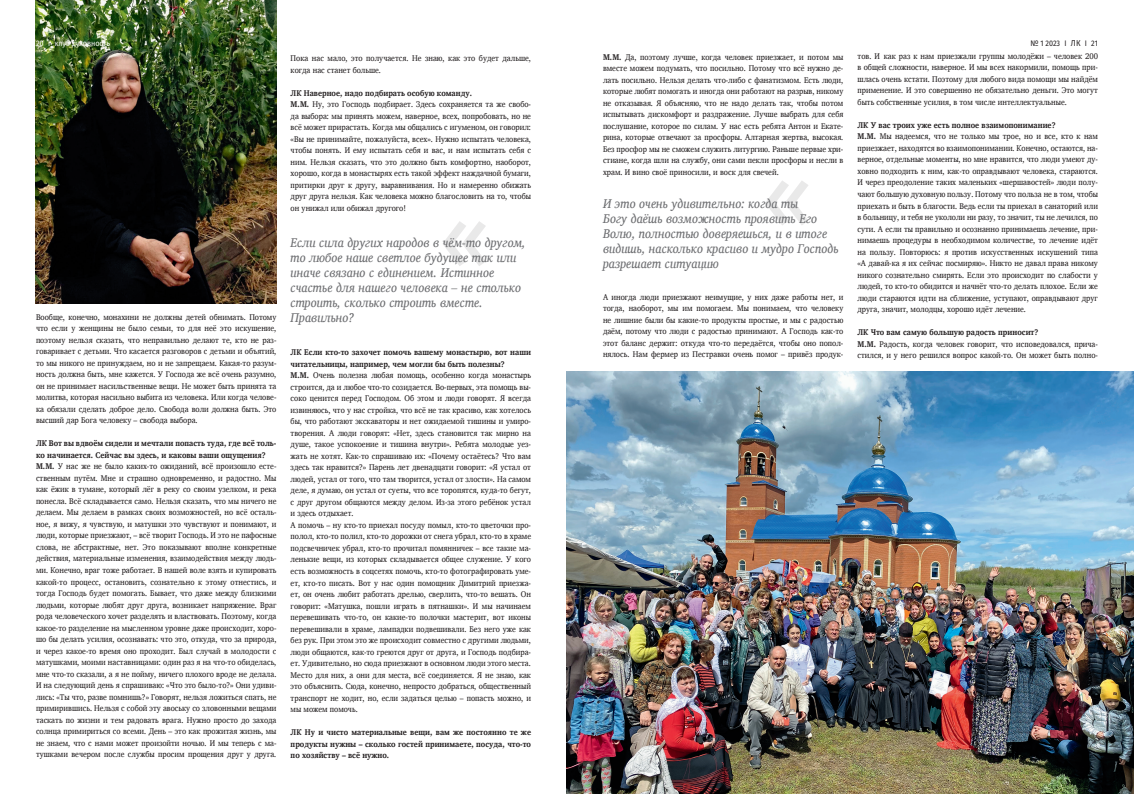
<style>
.page{position:relative;width:1134px;height:794px;background:#fff}
.page>*{position:absolute;margin:0;border:0;box-sizing:border-box;transform-origin:0 0}
.t1{font:italic 13px/15px "Charis SIL";letter-spacing:.01em;color:#6c6d70;scale:.9 1}
.t2{font:8.5px/11.5px "Charis SIL";color:#231f20;scale:.9 1}
.t3{font:700 8.5px/11.5px "Charis SIL";color:#231f20;text-align:justify;scale:.9 1}
.t4{font:8px "Fira Sans";color:#fff;scale:.9 1}
.t5{font:8px "Fira Sans";color:#231f20;scale:.9 1}
.s1{font-weight:700}
.s2{font-size:8.5px}
</style>
<div class="page">
<img style="left:36px;top:0;width:240px;height:304px">
<img style="left:567px;top:371px;width:567px;height:423px">
<svg style="left:765px;top:181px;width:43px;height:44px"></svg>
<svg style="left:443px;top:221px;width:43px;height:45px"></svg>
<p class="t4" style="left:36px;top:38px;width:84px">20 I клуб духовность</p>
<p class="t2" style="left:36px;top:311px;width:269px;text-align:justify">Вообще, конечно, монахини не должны детей обнимать. Потому что если у женщины не было семьи, то для неё это искушение, поэтому нельзя сказать, что неправильно делают те, кто не раз&shy;говаривает с детьми. Что касается разговоров с детьми и объятий, то мы никого не принуждаем, но и не запрещаем. Какая-то разум&shy;ность должна быть, мне кажется. У Господа же всё очень разумно, он не принимает насильственные вещи. Не может быть принята та молитва, которая насильно выбита из человека. Или когда челове&shy;ка обязали сделать доброе дело. Свобода воли должна быть. Это высший дар Бога человеку – свобода выбора.</p>
<p class="t2" style="left:36px;top:438px;width:269px"><span class="s1">ЛК Вот вы вдвоём сидели и мечтали попасть туда, где всё толь&shy;ко начинается. Сейчас вы здесь, и каковы ваши ощущения?<br>М.М.</span> У нас же не было каких-то ожиданий, всё произошло есте&shy;ственным путём. Мне и страшно одновременно, и радостно. Мы как ёжик в тумане, который лёг в реку со своим узелком, и река понесла. Всё складывается само. Нельзя сказать, что мы ничего не делаем. Мы делаем в рамках своих возможностей, но всё осталь&shy;ное, я вижу, я чувствую, и матушки это чувствуют и понимают, и люди, которые приезжают, – всё творит Господь. И это не пафосные слова, не абстрактные, нет. Это показывают вполне конкретные действия, материальные изменения, взаимодействия между людь&shy;ми. Конечно, враг тоже работает. В нашей воле взять и купировать какой-то процесс, остановить, сознательно к этому отнестись, и тогда Господь будет помогать. Бывает, что даже между близкими людьми, которые любят друг друга, возникает напряжение. Враг рода человеческого хочет разделять и властвовать. Поэтому, когда какое-то разделение на мысленном уровне даже происходит, хоро&shy;шо бы делать усилия, осознавать: что это, откуда, что за природа, и через какое-то время оно проходит. Был случай в молодости с матушками, моими наставницами: один раз я на что-то обиделась, мне что-то сказали, а я не пойму, ничего плохого вроде не делала.<br>И на следующий день я спрашиваю: «Что это было-то?» Они удиви&shy;лись: «Ты что, разве помнишь?» Говорят, нельзя ложиться спать, не примирившись. Нельзя с собой эту авоську со зловонными вещами таскать по жизни и тем радовать врага. Нужно просто до захода солнца примириться со всеми. День – это как прожитая жизнь, мы не знаем, что с нами может произойти ночью. И мы теперь с ма&shy;тушками вечером после службы просим прощения друг у друга.</p>
<p class="t2" style="left:291px;top:52px;width:269px">Пока нас мало, это получается. Не знаю, как это будет дальше, когда нас станет больше.</p>
<p class="t2" style="left:291px;top:87px;width:269px"><span class="s1">ЛК Наверное, надо подбирать особую команду.<br>М.М.</span> Ну, это Господь подбирает. Здесь сохраняется та же свобо&shy;да выбора: мы принять можем, наверное, всех, попробовать, но не всё может прирастать. Когда мы общались с игуменом, он говорил: «Вы не принимайте, пожалуйста, всех». Нужно испытать человека, чтобы понять. И ему испытать себя и вас, и нам испытать себя с ним. Нельзя сказать, что это должно быть комфортно, наоборот, хорошо, когда в монастырях есть такой эффект наждачной бумаги, притирки друг к другу, выравнивания. Но и намеренно обижать друг друга нельзя. Как человека можно благословить на то, чтобы он унижал или обижал другого!</p>
<h1 class="t1" style="left:291px;top:235px;width:263px">Если сила других народов в чём-то другом, то любое наше светлое будущее так или иначе связано с единением. Истинное счастье для нашего человека – не столько строить, сколько строить вместе.<br>Правильно?</h1>
<p class="t2" style="left:291px;top:347px;width:269px"><span class="s1">ЛК Если кто-то захочет помочь вашему монастырю, вот наши читательницы, например, чем могли бы быть полезны?<br>М.М.</span> Очень полезна любая помощь, особенно когда монастырь строится, да и любое что-то созидается. Во-первых, эта помощь вы&shy;соко ценится перед Господом. Об этом и люди говорят. Я всегда извиняюсь, что у нас стройка, что всё не так красиво, как хотелось бы, что работают экскаваторы и нет ожидаемой тишины и умиро&shy;творения. А люди говорят: «Нет, здесь становится так мирно на душе, такое успокоение и тишина внутри». Ребята молодые уез&shy;жать не хотят. Как-то спрашиваю их: «Почему остаётесь? Что вам здесь так нравится?» Парень лет двенадцати говорит: «Я устал от людей, устал от того, что там творится, устал от злости». На самом деле, я думаю, он устал от суеты, что все торопятся, куда-то бегут, с друг другом общаются между делом. Из-за этого ребёнок устал и здесь отдыхает.<br>А помочь – ну кто-то приехал посуду помыл, кто-то цветочки про&shy;полол, кто-то полил, кто-то дорожки от снега убрал, кто-то в храме подсвечничек убрал, кто-то прочитал помянничек – все такие ма&shy;ленькие вещи, из которых складывается общее служение. У кого есть возможность в соцсетях помочь, кто-то фотографировать уме&shy;ет, кто-то писать. Вот у нас один помощник Димитрий приезжа&shy;ет, он очень любит работать дрелью, сверлить, что-то вешать. Он говорит: «Матушка, пошли играть в пятнашки». И мы начинаем перевешивать что-то, он какие-то полочки мастерит, вот иконы перевешивали в храме, лампадки подвешивали. Без него уже как без рук. При этом это же происходит совместно с другими людьми, люди общаются, как-то греются друг от друга, и Господь подбира&shy;ет. Удивительно, но сюда приезжают в основном люди этого места.<br>Место для них, а они для места, всё соединяется. Я не знаю, как это объяснить. Сюда, конечно, непросто добраться, общественный транспорт не ходит, но, если задаться целью – попасть можно, и мы можем помочь.</p>
<p class="t3" style="left:291px;top:726px;width:269px">ЛК Ну и чисто материальные вещи, вам же постоянно те же продукты нужны – сколько гостей принимаете, посуда, что-то по хозяйству – всё нужно.</p>
<p class="t5" style="left:1030px;top:38px;width:77px">№ 1 2023 I <span class="s2">ЛК</span> I 21</p>
<p class="t2" style="left:603px;top:51px;width:269px;text-align:justify"><span class="s1">М.М.</span> Да, поэтому лучше, когда человек приезжает, и потом мы вместе можем подумать, что посильно. Потому что всё нужно де&shy;лать посильно. Нельзя делать что-либо с фанатизмом. Есть люди, которые любят помогать и иногда они работают на разрыв, никому не отказывая. Я объясняю, что не надо делать так, чтобы потом испытывать дискомфорт и раздражение. Лучше выбрать для себя послушание, которое по силам. У нас есть ребята Антон и Екате&shy;рина, которые отвечают за просфоры. Алтарная жертва, высокая.<br>Без просфор мы не сможем служить литургию. Раньше первые хри&shy;стиане, когда шли на службу, они сами пекли просфоры и несли в храм. И вино своё приносили, и воск для свечей.</p>
<p class="t2" style="left:857px;top:50px;width:269px;text-align:justify">тов. И как раз к нам приезжали группы молодёжи – человек 200 в общей сложности, наверное. И мы всех накормили, помощь при&shy;шлась очень кстати. Поэтому для любого вида помощи мы найдём применение. И это совершенно не обязательно деньги. Это могут быть собственные усилия, в том числе интеллектуальные.</p>
<p class="t2" style="left:857px;top:119px;width:269px"><span class="s1">ЛК У вас троих уже есть полное взаимопонимание?<br>М.М.</span> Мы надеемся, что не только мы трое, но и все, кто к нам приезжает, находятся во взаимопонимании. Конечно, остаются, на&shy;верное, отдельные моменты, но мне нравится, что люди умеют ду&shy;ховно подходить к ним, как-то оправдывают человека, стараются.<br>И через преодоление таких маленьких «шершавостей» люди полу&shy;чают большую духовную пользу. Потому что польза не в том, чтобы приехать и быть в благости. Ведь если ты приехал в санаторий или в больницу, и тебя не укололи ни разу, то значит, ты не лечился, по сути. А если ты правильно и осознанно принимаешь лечение, при&shy;нимаешь процедуры в необходимом количестве, то лечение идёт на пользу. Повторюсь: я против искусственных искушений типа «А давай-ка я их сейчас посмиряю». Никто не давал права никому никого сознательно смирять. Если это происходит по слабости у людей, то кто-то обидится и начнёт что-то делать плохое. Если же люди стараются идти на сближение, уступают, оправдывают друг друга, значит, молодцы, хорошо идёт лечение.</p>
<p class="t2" style="left:857px;top:326px;width:269px"><span class="s1">ЛК Что вам самую большую радость приносит?<br>М.М.</span> Радость, когда человек говорит, что исповедовался, прича&shy;стился, и у него решился вопрос какой-то. Он может быть полно-</p>
<h1 class="t1" style="left:603px;top:196px;width:263px">И это очень удивительно: когда ты<br>Богу даёшь возможность проявить Его Волю, полностью доверяешься, и в итоге видишь, насколько красиво и мудро Господь разрешает ситуацию</h1>
<p class="t2" style="left:603px;top:291px;width:269px;text-align:justify">А иногда люди приезжают неимущие, у них даже работы нет, и тогда, наоборот, мы им помогаем. Мы понимаем, что человеку не лишние были бы какие-то продукты простые, и мы с радостью даём, потому что люди с радостью принимают. А Господь как-то этот баланс держит: откуда что-то передаётся, чтобы оно попол&shy;нялось. Нам фермер из Пестравки очень помог – привёз продук-</p>
</div>
